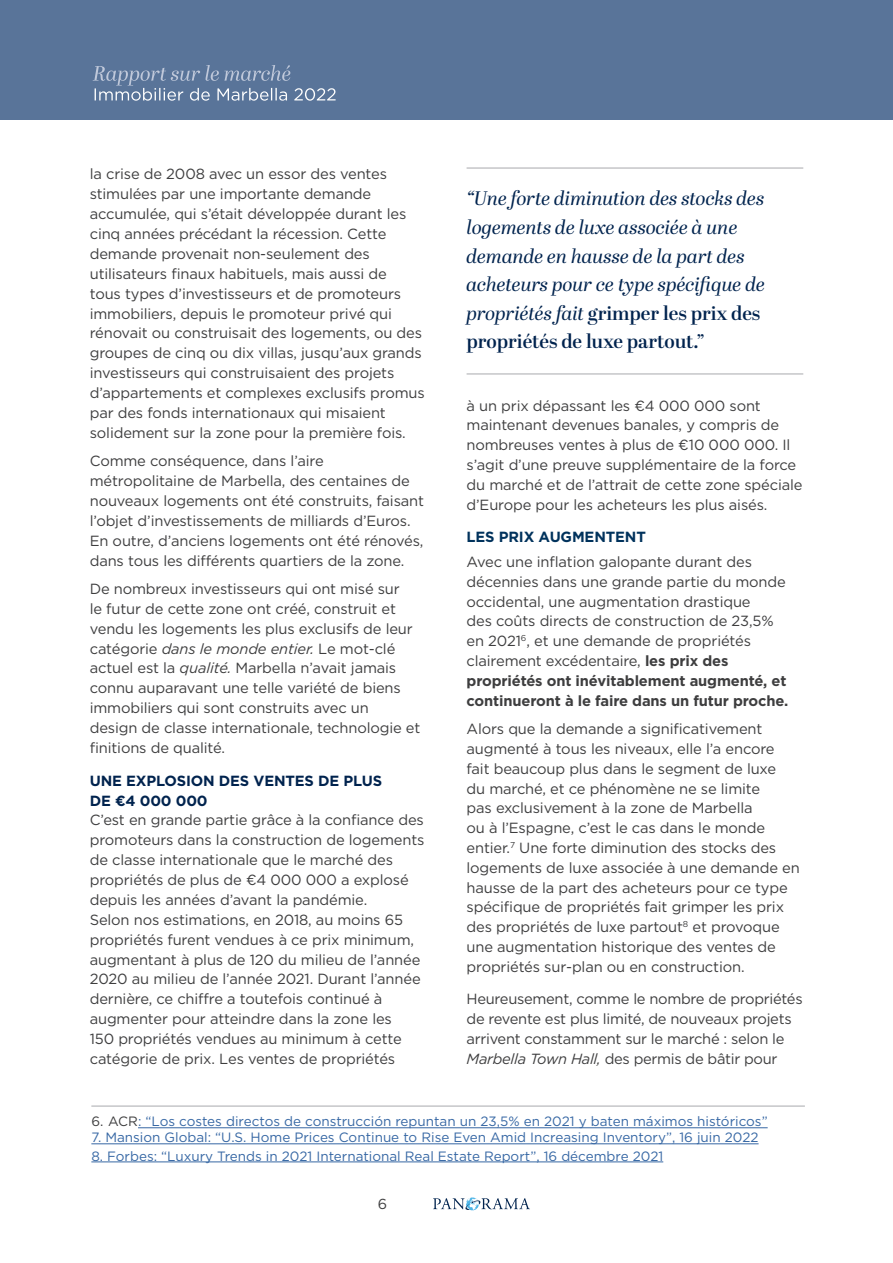
<style>
.page{position:relative;width:893px;height:1263px;background:#fff}
.page>*{position:absolute;margin:0;border:0;box-sizing:border-box;transform-origin:0 0}
.t1{font:italic 19.5px/28.5px "Abril Display";color:#00234e}
.t2{font:14.7px/19.8px "Gotham";letter-spacing:-.01em;color:#3e3e3f}
.t3{font:700 14.7px/20px "Gotham";letter-spacing:-.01em;color:#00234e}
.t4{font:700 14.7px "Gotham";letter-spacing:-.01em;color:#00325c}
.t5{font:14.4px "Gotham";color:#3e3e3f}
.t6{font:13.5px "Gotham";color:#3667a4}
.s1{font-style:italic}
.s2{font-weight:600;font-style:normal}
.s3{font-weight:700}
.s4{color:#3e3e3f}
</style>
<div class="page">
<svg style="left:433px;top:1197px;width:97px;height:14px"></svg>
<hr style="left:91px;top:1106px;width:714px;height:1px;background:#a8a9ad">
<hr style="left:138px;top:1127px;width:630px;height:1px;background:#3667a4">
<hr style="left:91px;top:1143px;width:668px;height:1px;background:#3667a4">
<hr style="left:467px;top:373px;width:336px;height:1px;background:#a8a9ad">
<hr style="left:467px;top:168px;width:336px;height:1px;background:#a8a9ad">
<div style="left:0;top:0;width:893px;height:120px;background:#597499"></div>
<svg style="left:93px;top:65px;width:243px;height:36px"></svg>
<hr style="left:91px;top:1161px;width:572px;height:1px;background:#3667a4">
<p class="t2" style="left:90px;top:164px;width:336px">la crise de 2008 avec un essor des ventes stimulées par une importante demande accumulée, qui s’était développée durant les cinq années précédant la récession. Cette demande provenait non-seulement des utilisateurs finaux habituels, mais aussi de<br>tous types d’investisseurs et de promoteurs immobiliers, depuis le promoteur privé qui rénovait ou construisait des logements, ou des groupes de cinq ou dix villas, jusqu’aux grands investisseurs qui construisaient des projets d’appartements et complexes exclusifs promus par des fonds internationaux qui misaient solidement sur la zone pour la première fois.</p>
<p class="t2" style="left:90px;top:451px;width:336px">Comme conséquence, dans l’aire métropolitaine de Marbella, des centaines de nouveaux logements ont été construits, faisant l’objet d’investissements de milliards d’Euros.<br>En outre, d’anciens logements ont été rénovés, dans tous les différents quartiers de la zone.</p>
<p class="t2" style="left:90px;top:578px;width:332px">De nombreux investisseurs qui ont misé sur<br>le futur de cette zone ont créé, construit et vendu les logements les plus exclusifs de leur catégorie <span class="s1">dans le monde entier.</span> Le mot-clé actuel est la <span class="s1">qualité.</span> Marbella n’avait jamais connu auparavant une telle variété de biens immobiliers qui sont construits avec un<br>design de classe internationale, technologie et finitions de qualité.</p>
<p class="t3" style="left:90px;top:770px;width:294px">UNE EXPLOSION DES VENTES DE PLUS<br>DE €4 000 000</p>
<p class="t2" style="left:90px;top:810px;width:336px">C’est en grande partie grâce à la confiance des promoteurs dans la construction de logements de classe internationale que le marché des propriétés de plus de €4 000 000 a explosé depuis les années d’avant la pandémie.<br>Selon nos estimations, en 2018, au moins 65 propriétés furent vendues à ce prix minimum, augmentant à plus de 120 du milieu de l’année 2020 au milieu de l’année 2021. Durant l’année dernière, ce chiffre a toutefois continué à augmenter pour atteindre dans la zone les<br>150 propriétés vendues au minimum à cette catégorie de prix. Les ventes de propriétés</p>
<h1 class="t1" style="left:467px;top:185px;width:300px">“Une forte diminution des stocks des logements de luxe associée à une demande en hausse de la part des acheteurs pour ce type spécifique de propriétés fait <span class="s2">grimper les prix des propriétés de luxe partout.”</span></h1>
<p class="t2" style="left:467px;top:395px;width:337px">à un prix dépassant les €4 000 000 sont maintenant devenues banales, y compris de nombreuses ventes à plus de €10 000 000. Il s’agit d’une preuve supplémentaire de la force du marché et de l’attrait de cette zone spéciale d’Europe pour les acheteurs les plus aisés.</p>
<p class="t4" style="left:467px;top:527px;width:181px">LES PRIX AUGMENTENT</p>
<p class="t2" style="left:467px;top:551px;width:323px">Avec une inflation galopante durant des décennies dans une grande partie du monde occidental, une augmentation drastique<br>des coûts directs de construction de 23,5% en 2021<sup>6</sup>, et une demande de propriétés clairement excédentaire, <span class="s3">les prix des propriétés ont inévitablement augmenté, et continueront à le faire dans un futur proche.</span></p>
<p class="t2" style="left:467px;top:719px;width:335px">Alors que la demande a significativement augmenté à tous les niveaux, elle l’a encore fait beaucoup plus dans le segment de luxe<br>du marché, et ce phénomène ne se limite<br>pas exclusivement à la zone de Marbella<br>ou à l’Espagne, c’est le cas dans le monde entier.<sup>7</sup> Une forte diminution des stocks des logements de luxe associée à une demande en hausse de la part des acheteurs pour ce type spécifique de propriétés fait grimper les prix des propriétés de luxe partout<sup>8</sup> et provoque une augmentation historique des ventes de propriétés sur-plan ou en construction.</p>
<p class="t2" style="left:467px;top:989px;width:338px">Heureusement, comme le nombre de propriétés de revente est plus limité, de nouveaux projets arrivent constamment sur le marché : selon le <span class="s1">Marbella Town Hall,</span> des permis de bâtir pour</p>
<p class="t6" style="left:91px;top:1113px;width:678px"><span class="s4">6. ACR</span>: “Los costes directos de construcción repuntan un 23,5% en 2021 y baten máximos históricos”</p>
<p class="t6" style="left:91px;top:1129px;width:669px">7. Mansion Global: “U.S. Home Prices Continue to Rise Even Amid Increasing Inventory”, 16 juin 2022</p>
<p class="t6" style="left:91px;top:1147px;width:573px">8. Forbes: “Luxury Trends in 2021 International Real Estate Report”, 16 décembre 2021</p>
<p class="t5" style="left:378px;top:1194px;width:11px">6</p>
</div>
